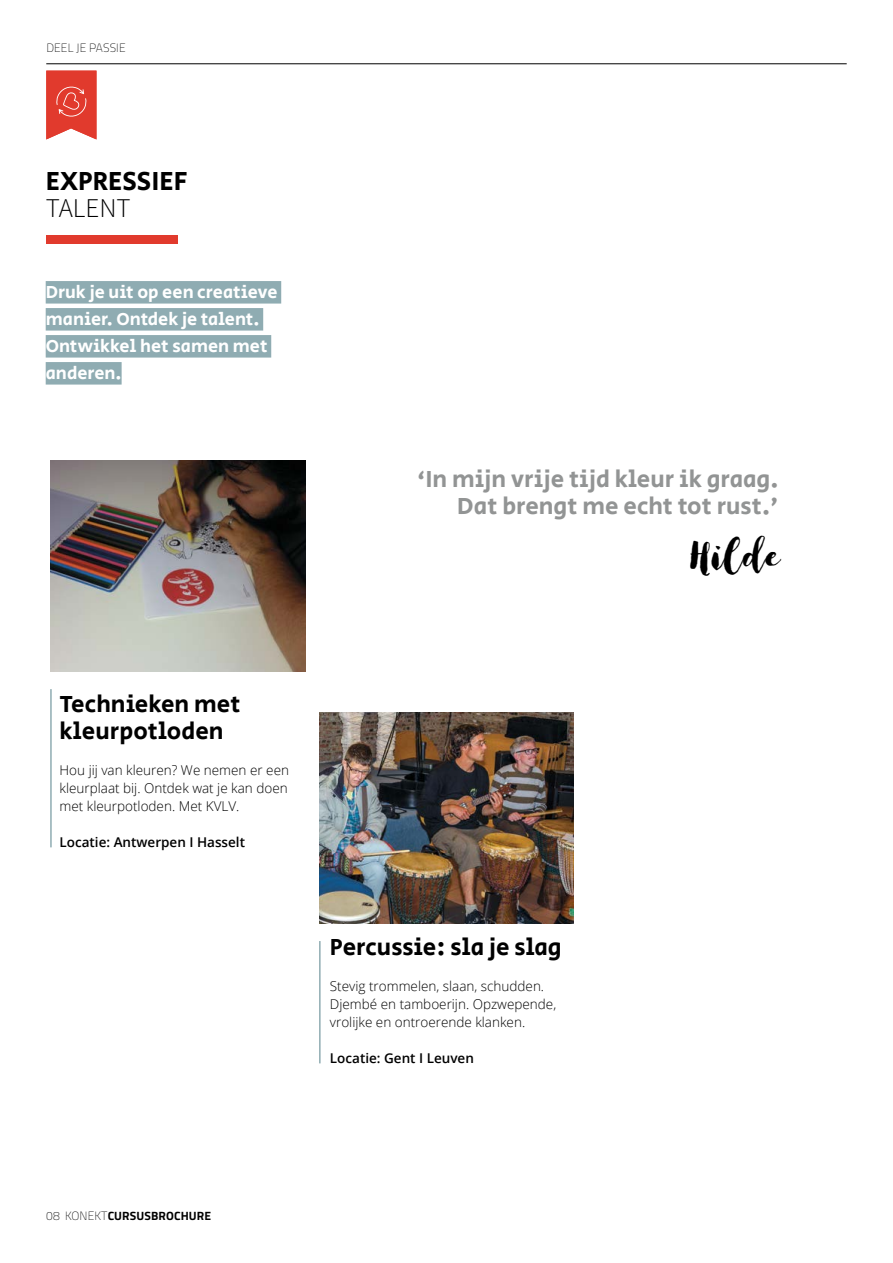
<style>
.page{position:relative;width:893px;height:1263px;background:#fff}
.page>*{position:absolute;margin:0;border:0;box-sizing:border-box;transform-origin:0 0}
.t1{font:42px "Delish Pro Regular";color:#000}
.t2{font:27px "Secular One";color:#000}
.t3{font:300 27px "Source Sans Pro";color:#000}
.t4{font:24px/27px "Secular One";color:#929494;text-align:right}
.t5{font:24px/27px "Secular One";color:#000}
.t6{font:18px/27px "Secular One";color:#fff}
.t7{font:300 13.5px/18px "Open Sans";color:#000;text-align:justify}
.t8{font:600 13.5px "Open Sans";color:#000}
.t9{font:700 12px "Titillium";letter-spacing:.01em;color:#000}
.t10{font:100 12px "Titillium";letter-spacing:.01em;color:#000}
.s1{font-weight:100}
</style>
<div class="page">
<img style="left:50px;top:460px;width:255px;height:212px">
<img style="left:319px;top:712px;width:255px;height:212px">
<hr style="left:50px;top:689px;width:2px;height:158px;background:#8facb2">
<hr style="left:319px;top:941px;width:2px;height:122px;background:#8facb2">
<div style="left:46px;top:235px;width:132px;height:9px;background:#e13a2d"></div>
<svg style="left:46px;top:71px;width:50px;height:68px;background:#e45044"></svg>
<div style="left:46px;top:281px;width:235px;height:23px;background:#8facb2"></div>
<div style="left:46px;top:308px;width:217px;height:23px;background:#8facb2"></div>
<div style="left:46px;top:335px;width:225px;height:23px;background:#8facb2"></div>
<div style="left:46px;top:362px;width:76px;height:23px;background:#8facb2"></div>
<hr style="left:46px;top:63px;width:801px;height:1px;background:#000">
<p class="t10" style="left:46px;top:39px;width:81px">DEEL JE PASSIE</p>
<h2 class="t2" style="left:46px;top:163px;width:144px">EXPRESSIEF</h2>
<h2 class="t3" style="left:46px;top:192px;width:87px">TALENT</h2>
<h3 class="t6" style="left:46px;top:279px;width:233px">Druk je uit op een creatieve manier. Ontdek je talent.<br>Ontwikkel het samen met anderen.</h3>
<h3 class="t4" style="left:417px;top:467px;width:363px">‘In mijn vrije tijd kleur ik graag.<br>Dat brengt me echt tot rust.'</h3>
<h1 class="t1" style="left:690px;top:529px;width:90px">Hilde</h1>
<h3 class="t5" style="left:60px;top:692px;width:182px">Technieken met kleurpotloden</h3>
<p class="t7" style="left:60px;top:761px;width:231px">Hou jij van kleuren? We nemen er een kleurplaat bij. Ontdek wat je kan doen met kleurpotloden. Met KVLV.</p>
<p class="t8" style="left:60px;top:833px;width:187px">Locatie: Antwerpen I Hasselt</p>
<h3 class="t5" style="left:330px;top:935px;width:233px">Percussie: sla je slag</h3>
<p class="t7" style="left:330px;top:977px;width:228px;text-align:left">Stevig trommelen, slaan, schudden.<br>Djembé en tamboerijn. Opzwepende, vrolijke en ontroerende klanken.</p>
<p class="t8" style="left:330px;top:1049px;width:145px">Locatie: Gent I Leuven</p>
<p class="t9" style="left:46px;top:1207px;width:166px"><span class="s1">08 KONEKT</span>CURSUSBROCHURE</p>
</div>
